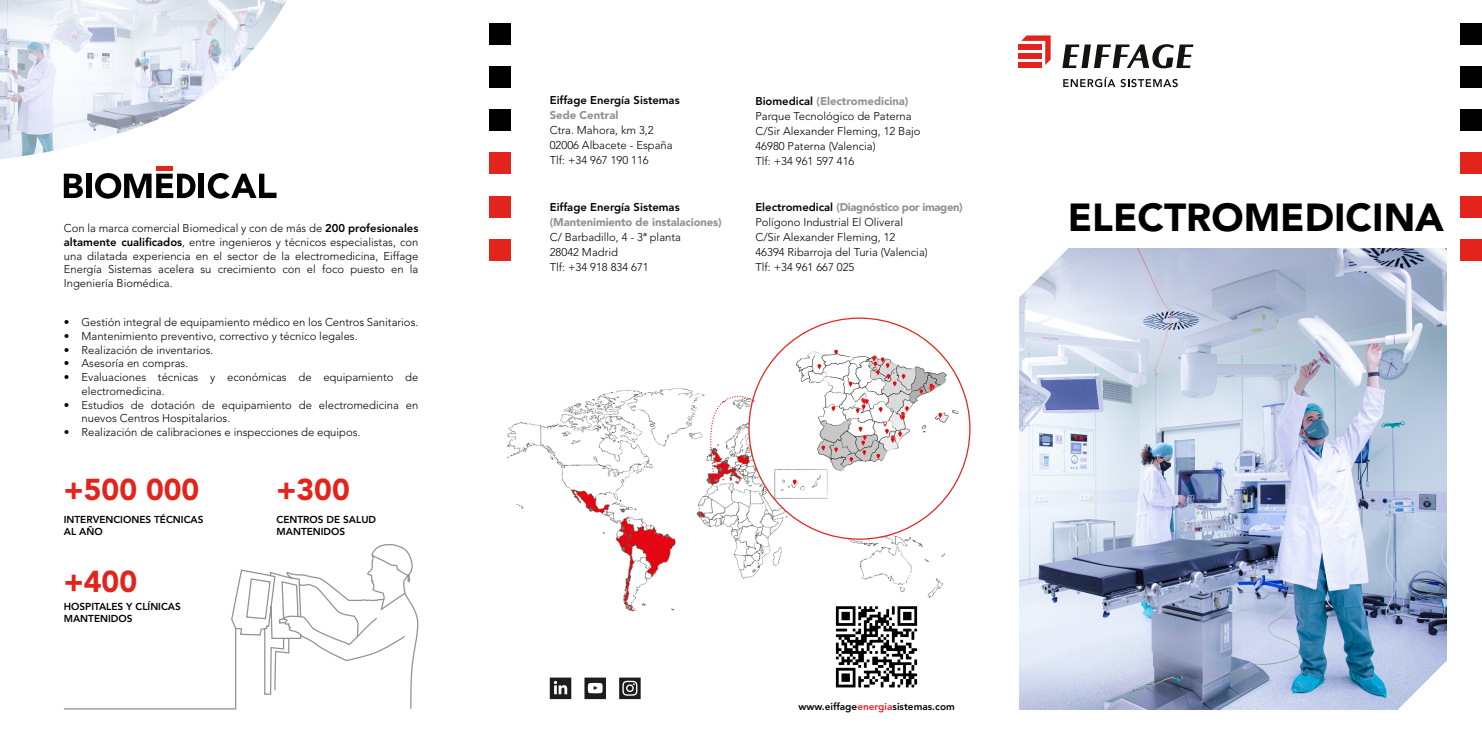
<style>
.page{position:relative;width:1482px;height:745px;background:#fff}
.page>*{position:absolute;margin:0;border:0;box-sizing:border-box;transform-origin:0 0}
.t1{font:900 38.75px "Avenir LT Std";color:#000}
.t2{font:900 30px "Avenir LT Std";color:#e2241c}
.t3{font:300 11.25px/15px "Avenir LT Std";color:#000}
.t4{font:800 11.25px "Avenir LT Std";color:#000}
.t5{font:900 11.25px "Avenir LT Std";letter-spacing:-.01em;color:#8d9399}
.t6{font:800 10px/12px "Avenir LT Std";color:#000}
.s1{font-weight:800}
.s2{font-weight:900;color:#8d9399}
.s3{color:#e2241c}
</style>
<div class="page">
<img style="left:1019px;top:248px;width:427px;height:461px">
<svg style="left:1019px;top:248px;width:49px;height:49px"></svg>
<svg style="left:1397px;top:660px;width:50px;height:50px"></svg>
<div style="left:489px;top:66px;width:22px;height:22px;background:#000"></div>
<div style="left:489px;top:109px;width:22px;height:22px;background:#000"></div>
<div style="left:489px;top:153px;width:22px;height:21px;background:#e2241c"></div>
<div style="left:489px;top:196px;width:22px;height:21px;background:#e2241c"></div>
<div style="left:489px;top:239px;width:22px;height:21px;background:#e2241c"></div>
<div style="left:489px;top:23px;width:22px;height:22px;background:#000"></div>
<div style="left:1460px;top:66px;width:21px;height:22px;background:#000"></div>
<div style="left:1460px;top:109px;width:21px;height:22px;background:#000"></div>
<div style="left:1460px;top:153px;width:21px;height:21px;background:#e2241c"></div>
<div style="left:1460px;top:196px;width:21px;height:21px;background:#e2241c"></div>
<div style="left:1460px;top:239px;width:21px;height:21px;background:#e2241c"></div>
<div style="left:1460px;top:23px;width:21px;height:22px;background:#000"></div>
<svg style="left:208px;top:173px;width:68px;height:25px"></svg>
<svg style="left:64px;top:173px;width:19px;height:25px"></svg>
<div style="left:86px;top:173px;width:6px;height:25px;background:#000"></div>
<div style="left:199px;top:173px;width:5px;height:25px;background:#000"></div>
<svg style="left:95px;top:173px;width:100px;height:25px"></svg>
<div style="left:156px;top:165px;width:17px;height:5px;background:#e2241c"></div>
<svg style="left:63px;top:544px;width:356px;height:165px"></svg>
<img style="left:0;top:0;width:287px;height:159px">
<svg style="left:619px;top:677px;width:21px;height:21px"></svg>
<svg style="left:549px;top:677px;width:22px;height:21px"></svg>
<svg style="left:584px;top:677px;width:22px;height:21px"></svg>
<img style="left:506px;top:367px;width:464px;height:245px">
<div style="left:749px;top:318px;width:220px;height:220px;background:#fff;border-radius:50%"></div>
<img style="left:767px;top:333px;width:199px;height:188px">
<svg style="left:704px;top:392px;width:50px;height:87px"></svg>
<img style="left:824px;top:602px;width:104px;height:86px">
<div style="left:1018px;top:63px;width:23px;height:5px;background:#e2241c"></div>
<div style="left:1018px;top:53px;width:23px;height:6px;background:#e2241c"></div>
<div style="left:1018px;top:44px;width:23px;height:6px;background:#e2241c"></div>
<svg style="left:1021px;top:35px;width:29px;height:30px"></svg>
<svg style="left:1062px;top:44px;width:131px;height:24px"></svg>
<svg style="left:1063px;top:77px;width:114px;height:10px"></svg>
<p class="t3" style="left:64px;top:221px;width:356px;line-height:13.8px;text-align:justify">Con la marca comercial Biomedical y con de más de <span class="s1">200 profesionales altamente cualificados</span>, entre ingenieros y técnicos especialistas, con una dilatada experiencia en el sector de la electromedicina, Eiffage Energía Sistemas acelera su crecimiento con el foco puesto en la Ingeniería Biomédica.</p>
<p class="t3" style="left:64px;top:314px;width:356px">• Gestión integral de equipamiento médico en los Centros Sanitarios.</p>
<p class="t3" style="left:64px;top:328px;width:295px">• Mantenimiento preventivo, correctivo y técnico legales.</p>
<p class="t3" style="left:64px;top:342px;width:151px">• Realización de inventarios.</p>
<p class="t3" style="left:64px;top:355px;width:126px">• Asesoría en compras.</p>
<p class="t3" style="left:82px;top:370px;width:338px;line-height:13.8px;text-indent:-18px">• Evaluaciones técnicas y económicas de equipamiento de electromedicina.</p>
<p class="t3" style="left:82px;top:397px;width:338px;line-height:13.8px;text-indent:-18px">• Estudios de dotación de equipamiento de electromedicina en nuevos Centros Hospitalarios.</p>
<p class="t3" style="left:64px;top:424px;width:298px">• Realización de calibraciones e inspecciones de equipos.</p>
<h2 class="t2" style="left:64px;top:470px;width:137px">+500 000</h2>
<h2 class="t2" style="left:276px;top:470px;width:75px">+300</h2>
<p class="t6" style="left:64px;top:513px;width:141px">INTERVENCIONES TÉCNICAS<br>AL AÑO</p>
<p class="t6" style="left:276px;top:513px;width:101px">CENTROS DE SALUD<br>MANTENIDOS</p>
<h2 class="t2" style="left:64px;top:563px;width:75px">+400</h2>
<p class="t6" style="left:64px;top:600px;width:119px">HOSPITALES Y CLÍNICAS<br>MANTENIDOS</p>
<p class="t4" style="left:549px;top:94px;width:131px">Eiffage Energía Sistemas</p>
<p class="t5" style="left:549px;top:108px;width:70px">Sede Central</p>
<p class="t3" style="left:549px;top:123px;width:124px">Ctra. Mahora, km 3,2<br>02006 Albacete - España<br>Tlf: +34 967 190 116</p>
<p class="t4" style="left:549px;top:200px;width:131px">Eiffage Energía Sistemas</p>
<p class="t5" style="left:549px;top:215px;width:173px">(Mantenimiento de instalaciones)</p>
<p class="t3" style="left:549px;top:229px;width:133px">C/ Barbadillo, 4 - 3ª planta<br>28042 Madrid<br>Tlf: +34 918 834 671</p>
<p class="t3" style="left:755px;top:93px;width:167px"><span class="s1">Biomedical</span> <span class="s2">(Electromedicina)<br></span>Parque Tecnológico de Paterna<br>C/Sir Alexander Fleming, 12 Bajo<br>46980 Paterna (Valencia)<br>Tlf: +34 961 597 416</p>
<p class="t3" style="left:755px;top:199px;width:209px"><span class="s1">Electromedical</span> <span class="s2">(Diagnóstico por imagen)<br></span>Polígono Industrial El Oliveral<br>C/Sir Alexander Fleming, 12<br>46394 Ribarroja del Turia (Valencia)<br>Tlf: +34 961 667 025</p>
<h1 class="t1" style="left:1067px;top:193px;width:377px">ELECTROMEDICINA</h1>
<p class="t6" style="left:798px;top:699px;width:158px">www.eiffage<span class="s3">energia</span>sistemas.com</p>
</div>
